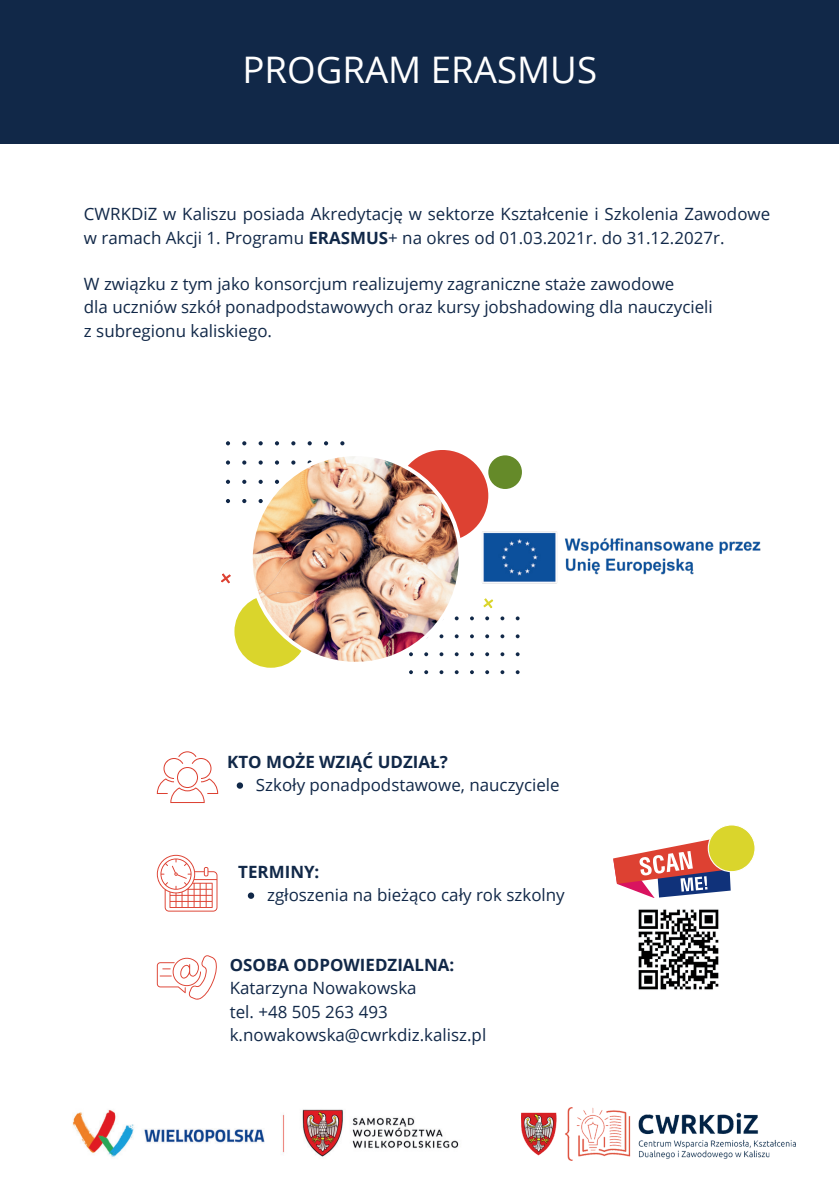
<style>
.page{position:relative;width:839px;height:1191px;background:#fff}
.page>*{position:absolute;margin:0;border:0;box-sizing:border-box;transform-origin:0 0}
.t1{font:36.6px "Open Sans";color:#fff}
.t2{font:17px/23.2px "Open Sans";color:#112848}
.t3{font:700 17px "Open Sans";color:#112848}
.s1{font-weight:700}
</style>
<div class="page">
<img style="left:73px;top:1109px;width:386px;height:48px">
<img style="left:522px;top:1108px;width:273px;height:52px">
<div style="left:0;top:0;width:838px;height:144px;background:#112848"></div>
<img style="left:482px;top:531px;width:279px;height:53px">
<svg style="left:157px;top:955px;width:60px;height:44px"></svg>
<svg style="left:157px;top:855px;width:60px;height:57px"></svg>
<svg style="left:248px;top:893px;width:6px;height:6px"></svg>
<svg style="left:157px;top:751px;width:61px;height:52px"></svg>
<svg style="left:237px;top:782px;width:6px;height:7px"></svg>
<div style="left:234px;top:595px;width:73px;height:73px;background:#dad52c;border-radius:50%"></div>
<div style="left:396px;top:450px;width:92px;height:92px;background:#dd4132;border-radius:50%"></div>
<svg style="left:324px;top:441px;width:4px;height:4px"></svg>
<svg style="left:307px;top:441px;width:5px;height:4px"></svg>
<svg style="left:291px;top:441px;width:4px;height:4px"></svg>
<svg style="left:340px;top:441px;width:4px;height:4px"></svg>
<svg style="left:242px;top:460px;width:4px;height:5px"></svg>
<svg style="left:226px;top:460px;width:4px;height:5px"></svg>
<svg style="left:242px;top:480px;width:4px;height:4px"></svg>
<svg style="left:226px;top:480px;width:4px;height:4px"></svg>
<svg style="left:258px;top:441px;width:5px;height:4px"></svg>
<svg style="left:242px;top:441px;width:4px;height:4px"></svg>
<svg style="left:226px;top:441px;width:4px;height:4px"></svg>
<svg style="left:275px;top:441px;width:4px;height:4px"></svg>
<svg style="left:242px;top:499px;width:4px;height:4px"></svg>
<svg style="left:226px;top:499px;width:4px;height:4px"></svg>
<svg style="left:500px;top:634px;width:4px;height:4px"></svg>
<svg style="left:485px;top:634px;width:4px;height:4px"></svg>
<svg style="left:470px;top:634px;width:4px;height:4px"></svg>
<svg style="left:515px;top:634px;width:4px;height:4px"></svg>
<svg style="left:500px;top:652px;width:4px;height:4px"></svg>
<svg style="left:485px;top:652px;width:4px;height:4px"></svg>
<svg style="left:470px;top:652px;width:4px;height:4px"></svg>
<svg style="left:515px;top:652px;width:4px;height:4px"></svg>
<svg style="left:500px;top:616px;width:4px;height:4px"></svg>
<svg style="left:485px;top:616px;width:4px;height:4px"></svg>
<svg style="left:470px;top:616px;width:4px;height:4px"></svg>
<svg style="left:515px;top:616px;width:4px;height:4px"></svg>
<svg style="left:500px;top:670px;width:4px;height:4px"></svg>
<svg style="left:485px;top:670px;width:4px;height:4px"></svg>
<svg style="left:470px;top:670px;width:4px;height:4px"></svg>
<svg style="left:515px;top:670px;width:4px;height:4px"></svg>
<svg style="left:439px;top:670px;width:4px;height:4px"></svg>
<svg style="left:424px;top:670px;width:4px;height:4px"></svg>
<svg style="left:409px;top:670px;width:4px;height:4px"></svg>
<svg style="left:454px;top:670px;width:4px;height:4px"></svg>
<img style="left:249px;top:452px;width:213px;height:214px">
<div style="left:488px;top:455px;width:34px;height:34px;background:#658a29;border-radius:50%"></div>
<svg style="left:221px;top:573px;width:10px;height:10px"></svg>
<svg style="left:483px;top:598px;width:10px;height:10px"></svg>
<svg style="left:613px;top:825px;width:142px;height:73px"></svg>
<img style="left:638px;top:909px;width:81px;height:81px">
<h1 class="t1" style="left:242px;top:44px;width:356px">PROGRAM ERASMUS</h1>
<p class="t2" style="left:84px;top:202px;width:687px">CWRKDiZ w Kaliszu posiada Akredytację w sektorze Kształcenie i Szkolenia Zawodowe w ramach Akcji 1. Programu <span class="s1">ERASMUS</span>+ na okres od 01.03.2021r. do 31.12.2027r.</p>
<p class="t2" style="left:84px;top:272px;width:630px">W związku z tym jako konsorcjum realizujemy zagraniczne staże zawodowe<br>dla uczniów szkół ponadpodstawowych oraz kursy jobshadowing dla nauczycieli z subregionu kaliskiego.</p>
<p class="t3" style="left:227px;top:749px;width:222px">KTO MOŻE WZIĄĆ UDZIAŁ?</p>
<p class="t2" style="left:256px;top:773px;width:305px">Szkoły ponadpodstawowe, nauczyciele</p>
<p class="t3" style="left:238px;top:860px;width:83px">TERMINY:</p>
<p class="t2" style="left:267px;top:883px;width:299px">zgłoszenia na bieżąco cały rok szkolny</p>
<p class="t3" style="left:230px;top:953px;width:226px">OSOBA ODPOWIEDZIALNA:</p>
<p class="t2" style="left:230px;top:976px;width:258px">Katarzyna Nowakowska<br>tel. +48 505 263 493 k.nowakowska@cwrkdiz.kalisz.pl</p>
</div>
